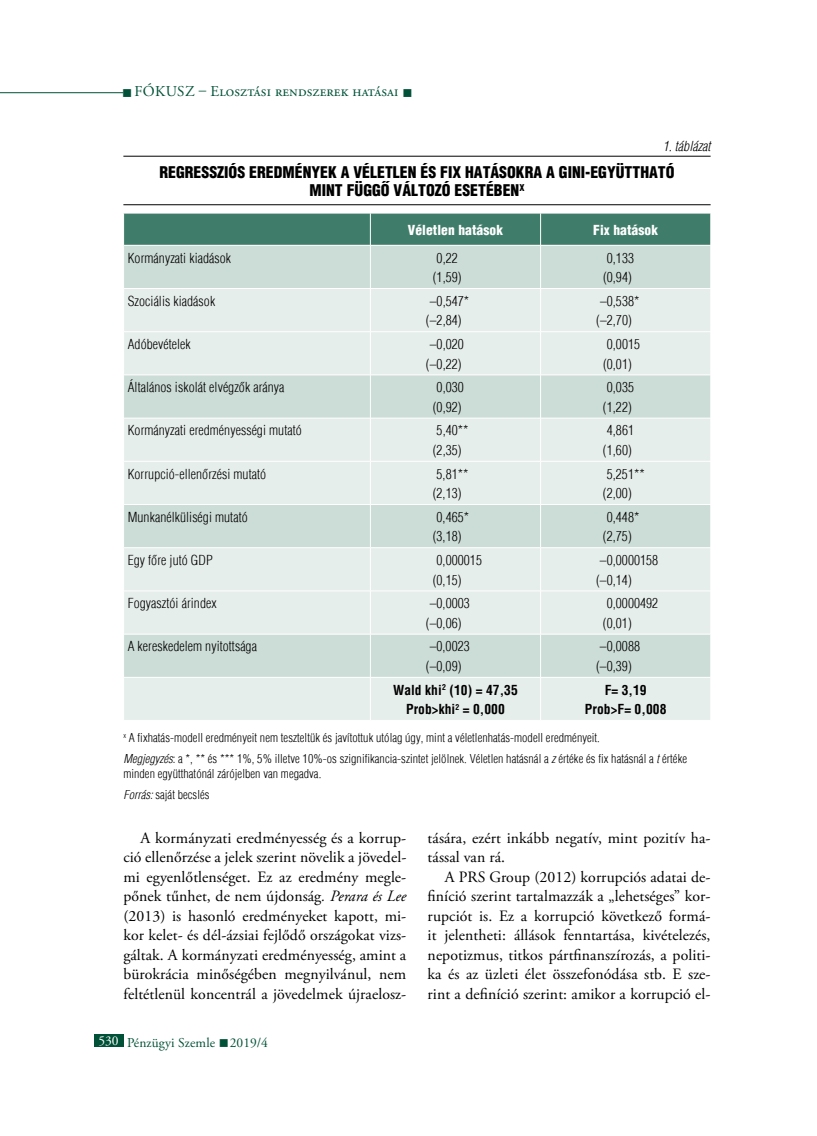
<style>
.page{position:relative;width:817px;height:1136px;background:#fff}
.page>*{position:absolute;margin:0;border:0;box-sizing:border-box;transform-origin:0 0}
.t1{font:15.75px/19.5px "Adobe Garamond Pro";color:#000;text-align:justify}
.t2{font:900 condensed 15.75px/18px "H Helvetica";color:#000;text-align:center}
.t3{font:15px "Adobe Garamond Pro";letter-spacing:.01em;color:#005138}
.t4{font:300 condensed 13.5px/19.5px "H Helvetica";letter-spacing:.005em;color:#000}
.t5{font:700 condensed 13.5px/19.5px "H Helvetica";letter-spacing:.005em;color:#000;text-align:center}
.t6{font:900 condensed 13.5px "H Helvetica";letter-spacing:.005em;color:#fff}
.t7{font:13.5px "Adobe Garamond Pro";color:#005138}
.t8{font:italic 300 condensed 13.5px "H Helvetica";letter-spacing:.005em;color:#000}
.t9{font:300 condensed 12px/21px "H Helvetica";letter-spacing:.005em;color:#000}
.s1{font-style:italic}
.s2{color:#fff}
</style>
<div class="page">
<hr style="left:0;top:92px;width:123px;height:1px;background:#005138">
<div style="left:94px;top:1033px;width:29px;height:13px;background:#005138"></div>
<hr style="left:123px;top:156px;width:587px;height:1px;background:#000">
<hr style="left:123px;top:204px;width:587px;height:1px;background:#000">
<div style="left:124px;top:214px;width:586px;height:31px;background:#407c6a"></div>
<div style="left:124px;top:246px;width:586px;height:42px;background:#ccdcd7"></div>
<svg style="left:124px;top:289px;width:586px;height:431px;background:#dee8e5"></svg>
<hr style="left:370px;top:213px;width:1px;height:32px;background:#fff">
<hr style="left:540px;top:213px;width:1px;height:32px;background:#fff">
<hr style="left:370px;top:245px;width:1px;height:43px;background:#fff">
<hr style="left:540px;top:245px;width:1px;height:43px;background:#fff">
<hr style="left:370px;top:289px;width:1px;height:42px;background:#fff">
<hr style="left:540px;top:289px;width:1px;height:42px;background:#fff">
<hr style="left:123px;top:331px;width:247px;height:1px;background:#fff">
<hr style="left:370px;top:331px;width:170px;height:1px;background:#fff">
<hr style="left:370px;top:332px;width:1px;height:42px;background:#fff">
<hr style="left:540px;top:331px;width:170px;height:1px;background:#fff">
<hr style="left:540px;top:332px;width:1px;height:42px;background:#fff">
<hr style="left:123px;top:374px;width:247px;height:1px;background:#fff">
<hr style="left:370px;top:374px;width:170px;height:1px;background:#fff">
<hr style="left:370px;top:375px;width:1px;height:43px;background:#fff">
<hr style="left:540px;top:374px;width:170px;height:1px;background:#fff">
<hr style="left:540px;top:375px;width:1px;height:43px;background:#fff">
<hr style="left:123px;top:418px;width:247px;height:1px;background:#fff">
<hr style="left:370px;top:418px;width:170px;height:1px;background:#fff">
<hr style="left:370px;top:418px;width:1px;height:43px;background:#fff">
<hr style="left:540px;top:418px;width:170px;height:1px;background:#fff">
<hr style="left:540px;top:418px;width:1px;height:43px;background:#fff">
<hr style="left:123px;top:461px;width:247px;height:1px;background:#fff">
<hr style="left:370px;top:461px;width:170px;height:1px;background:#fff">
<hr style="left:370px;top:461px;width:1px;height:43px;background:#fff">
<hr style="left:540px;top:461px;width:170px;height:1px;background:#fff">
<hr style="left:540px;top:461px;width:1px;height:43px;background:#fff">
<hr style="left:123px;top:504px;width:247px;height:1px;background:#fff">
<hr style="left:370px;top:504px;width:170px;height:1px;background:#fff">
<hr style="left:370px;top:504px;width:1px;height:43px;background:#fff">
<hr style="left:540px;top:504px;width:170px;height:1px;background:#fff">
<hr style="left:540px;top:504px;width:1px;height:43px;background:#fff">
<hr style="left:123px;top:547px;width:247px;height:1px;background:#fff">
<hr style="left:370px;top:547px;width:170px;height:1px;background:#fff">
<hr style="left:370px;top:548px;width:1px;height:42px;background:#fff">
<hr style="left:540px;top:547px;width:170px;height:1px;background:#fff">
<hr style="left:540px;top:548px;width:1px;height:42px;background:#fff">
<hr style="left:123px;top:590px;width:247px;height:1px;background:#fff">
<hr style="left:370px;top:590px;width:170px;height:1px;background:#fff">
<hr style="left:370px;top:591px;width:1px;height:43px;background:#fff">
<hr style="left:540px;top:590px;width:170px;height:1px;background:#fff">
<hr style="left:540px;top:591px;width:1px;height:43px;background:#fff">
<hr style="left:123px;top:633px;width:247px;height:1px;background:#fff">
<hr style="left:370px;top:633px;width:170px;height:1px;background:#fff">
<hr style="left:370px;top:634px;width:1px;height:43px;background:#fff">
<hr style="left:540px;top:633px;width:170px;height:1px;background:#fff">
<hr style="left:540px;top:634px;width:1px;height:43px;background:#fff">
<hr style="left:123px;top:677px;width:247px;height:1px;background:#fff">
<hr style="left:370px;top:677px;width:170px;height:1px;background:#fff">
<hr style="left:370px;top:677px;width:1px;height:43px;background:#fff">
<hr style="left:540px;top:677px;width:170px;height:1px;background:#fff">
<hr style="left:540px;top:677px;width:1px;height:43px;background:#fff">
<p class="t3" style="left:122px;top:82px;width:292px">■ Fókusz – Elosztási rendszerek hatásai ■</p>
<p class="t8" style="left:662px;top:138px;width:49px">1. táblázat</p>
<p class="t2" style="left:159px;top:163px;width:516px">REGRESSZIÓS EREDMÉNYEK A VÉLETLEN ÉS FIX HATÁSOKRA A GINI-EGYÜTTHATÓ<br>MINT FÜGGŐ VÁLTOZÓ ESETÉBEN<sup>X</sup></p>
<p class="t6" style="left:408px;top:221px;width:97px">VÉLETLEN HATÁSOK</p>
<p class="t6" style="left:593px;top:221px;width:66px">FIX HATÁSOK</p>
<p class="t4" style="left:128px;top:248px;width:105px">Kormányzati kiadások</p>
<p class="t4" style="left:433px;top:248px;width:30px">0,22 (1,59)</p>
<p class="t4" style="left:603px;top:248px;width:33px">0,133 (0,94)</p>
<p class="t4" style="left:128px;top:291px;width:89px">Szociális kiadások</p>
<p class="t4" style="left:426px;top:291px;width:45px">–0,547* (–2,84)</p>
<p class="t4" style="left:596px;top:291px;width:45px">–0,538* (–2,70)</p>
<p class="t4" style="left:128px;top:334px;width:64px">Adóbevételek</p>
<p class="t4" style="left:426px;top:334px;width:39px">–0,020 (–0,22)</p>
<p class="t4" style="left:603px;top:334px;width:39px">0,0015 (0,01)</p>
<p class="t4" style="left:128px;top:377px;width:158px">Általános iskolát elvégzők aránya</p>
<p class="t4" style="left:432px;top:377px;width:33px">0,030 (0,92)</p>
<p class="t4" style="left:603px;top:377px;width:33px">0,035 (1,22)</p>
<p class="t4" style="left:128px;top:420px;width:175px">Kormányzati eredményességi mutató</p>
<p class="t4" style="left:432px;top:420px;width:37px">5,40** (2,35)</p>
<p class="t4" style="left:603px;top:420px;width:33px">4,861 (1,60)</p>
<p class="t4" style="left:128px;top:464px;width:140px">Korrupció-ellenőrzési mutató</p>
<p class="t4" style="left:432px;top:464px;width:37px">5,81** (2,13)</p>
<p class="t4" style="left:603px;top:464px;width:43px">5,251** (2,00)</p>
<p class="t4" style="left:128px;top:507px;width:121px">Munkanélküliségi mutató</p>
<p class="t4" style="left:432px;top:507px;width:38px">0,465* (3,18)</p>
<p class="t4" style="left:602px;top:507px;width:38px">0,448* (2,75)</p>
<p class="t4" style="left:128px;top:550px;width:87px">Egy főre jutó GDP</p>
<p class="t4" style="left:432px;top:550px;width:51px">0,000015 (0,15)</p>
<p class="t4" style="left:596px;top:550px;width:64px">–0,0000158 (–0,14)</p>
<p class="t4" style="left:128px;top:593px;width:90px">Fogyasztói árindex</p>
<p class="t4" style="left:426px;top:593px;width:45px">–0,0003 (–0,06)</p>
<p class="t4" style="left:602px;top:593px;width:57px">0,0000492 (0,01)</p>
<p class="t4" style="left:128px;top:636px;width:131px">A kereskedelem nyitottsága</p>
<p class="t4" style="left:426px;top:636px;width:45px">–0,0023 (–0,09)</p>
<p class="t4" style="left:596px;top:636px;width:45px">–0,0088 (–0,39)</p>
<p class="t5" style="left:393px;top:679px;width:126px">Wald khi<sup>2</sup> (10) = 47,35<br>Prob&gt;khi<sup>2</sup> = 0,000</p>
<p class="t5" style="left:585px;top:679px;width:83px">F= 3,19<br>Prob&gt;F= 0,008</p>
<p class="t9" style="left:123px;top:726px;width:565px"><sup>x</sup> A fixhatás-modell eredményeit nem teszteltük és javítottuk utólag úgy, mint a véletlenhatás-modell eredményeit.<br><span class="s1">Megjegyzés</span>: a *, ** és *** 1%, 5% illetve 10%-os szignifikancia-szintet jelölnek. Véletlen hatásnál a <span class="s1">z</span> értéke és fix hatásnál a <span class="s1">t</span> értéke</p>
<p class="t9" style="left:123px;top:762px;width:199px">minden együtthatónál zárójelben van megadva.<br><span class="s1">Forrás:</span> saját becslés</p>
<p class="t1" style="left:123px;top:828px;width:284px;text-indent:17px">A kormányzati eredményesség és a korrup&shy;ció ellenőrzése a jelek szerint növelik a jövedel&shy;mi egyenlőtlenséget. Ez az eredmény megle&shy;pőnek tűnhet, de nem újdonság<span class="s1">. Perara és Lee </span>(2013) is hasonló eredményeket kapott, mi&shy;kor kelet- és dél-ázsiai fejlődő országokat vizs&shy;gáltak. A kormányzati eredményesség, amint a bürokrácia minőségében megnyilvánul, nem feltétlenül koncentrál a jövedelmek újraelosz-</p>
<p class="t1" style="left:427px;top:828px;width:284px">tására, ezért inkább negatív, mint pozitív ha&shy;tással van rá.</p>
<p class="t1" style="left:427px;top:867px;width:284px;text-indent:17px">A PRS Group (2012) korrupciós adatai de&shy;finíció szerint tartalmazzák a „lehetséges” kor&shy;rupciót is. Ez a korrupció következő formá&shy;it jelentheti: állások fenntartása, kivételezés, nepotizmus, titkos pártfinanszírozás, a politi&shy;ka és az üzleti élet összefonódása stb. E sze&shy;rint a definíció szerint: amikor a korrupció el-</p>
<p class="t7" style="left:98px;top:1034px;width:171px"><span class="s2">530</span> Pénzügyi Szemle ■ 2019/4</p>
</div>
